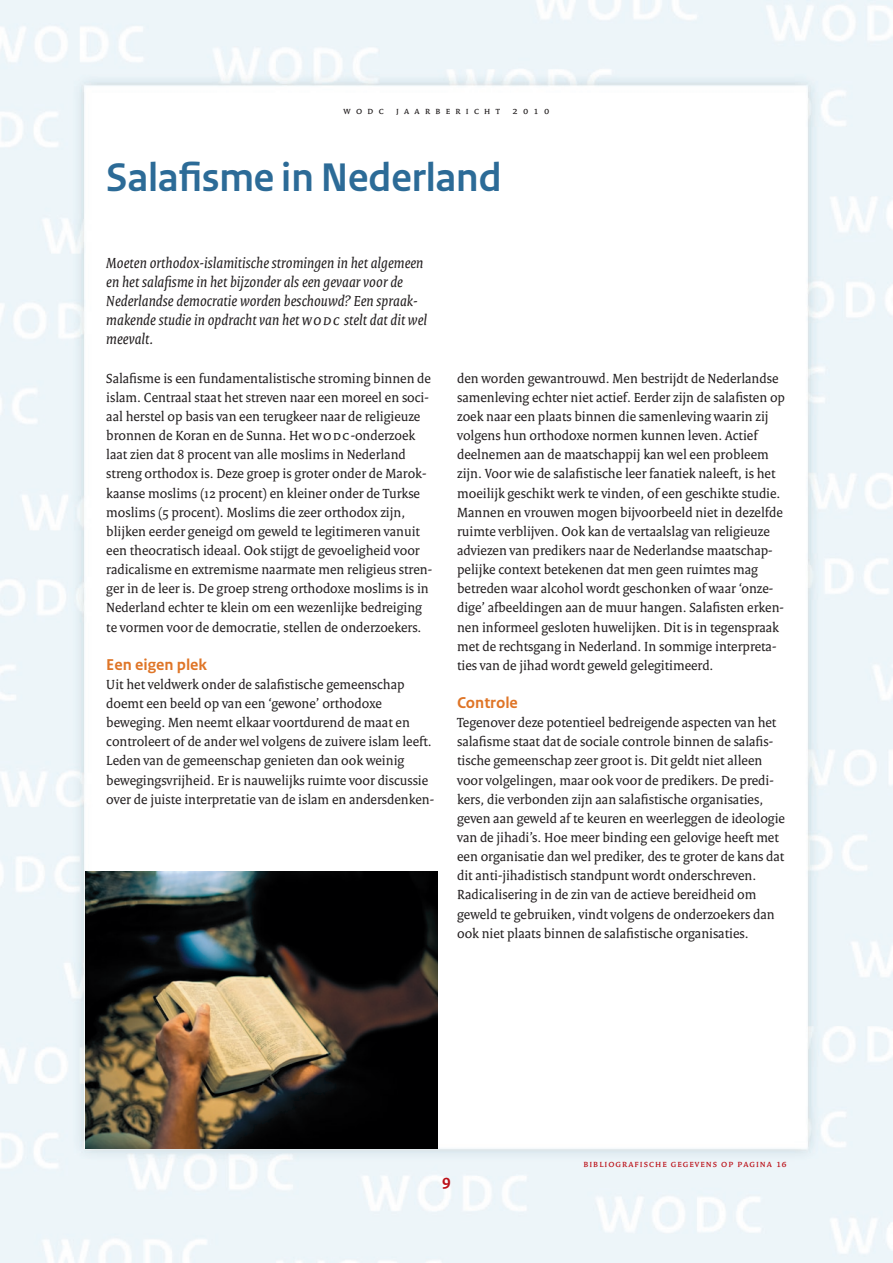
<style>
.page{position:relative;width:893px;height:1263px;background:#fff}
.page>*{position:absolute;margin:0;border:0;box-sizing:border-box;transform-origin:0 0}
.t1{font:700 42px "Rijksoverheid Sans Heading";color:#2c6b97}
.t2{font:700 16.5px "Rijksoverheid Sans Text";color:#df7527}
.t3{font:700 16.5px "Rijksoverheid Sans Text";color:#bb1018}
.t4{font:italic 15.75px/19.2px "Rijksoverheid Serif";letter-spacing:.01em;color:#231f20}
.t5{font:14.25px/19.2px "Rijksoverheid Serif";color:#231f20}
.t6{font:10.5px "Rijksoverheid Serif";letter-spacing:.1em;color:#bb1018}
.t7{font:10.5px "Rijksoverheid Serif";letter-spacing:.5em;color:#231f20}
</style>
<div class="page">
<img style="left:0;top:0;width:893px;height:1263px">
<img style="left:85px;top:872px;width:353px;height:276px">
<p class="t7" style="left:344px;top:104px;width:207px">wodc jaarbericht 2010</p>
<h1 class="t1" style="left:106px;top:154px;width:397px">Salafisme in Nederland</h1>
<p class="t4" style="left:106px;top:253px;width:322px">Moeten orthodox-islamitische stromingen in het algemeen en het salafisme in het bijzonder als een gevaar voor de Nederlandse democratie worden beschouwd? Een spraak&shy;makende studie in opdracht van het wodc stelt dat dit wel meevalt.</p>
<p class="t5" style="left:106px;top:368px;width:327px">Salafisme is een fundamentalistische stroming binnen de islam. Centraal staat het streven naar een moreel en soci&shy;aal herstel op basis van een terugkeer naar de religieuze bronnen de Koran en de Sunna. Het wodc-onderzoek laat zien dat 8 procent van alle moslims in Nederland streng orthodox is. Deze groep is groter onder de Marok&shy;kaanse moslims (12 procent) en kleiner onder de Turkse moslims (5 procent). Moslims die zeer orthodox zijn, blijken eerder geneigd om geweld te legitimeren vanuit een theocratisch ideaal. Ook stijgt de gevoeligheid voor radicalisme en extremisme naarmate men religieus stren&shy;ger in de leer is. De groep streng orthodoxe moslims is in Nederland echter te klein om een wezenlijke bedreiging te vormen voor de democratie, stellen de onderzoekers.</p>
<p class="t2" style="left:106px;top:655px;width:102px">Een eigen plek</p>
<p class="t5" style="left:106px;top:675px;width:329px">Uit het veldwerk onder de salafistische gemeenschap doemt een beeld op van een ‘gewone’ orthodoxe beweging. Men neemt elkaar voortdurend de maat en controleert of de ander wel volgens de zuivere islam leeft.<br>Leden van de gemeenschap genieten dan ook weinig bewegingsvrijheid. Er is nauwelijks ruimte voor discussie over de juiste interpretatie van de islam en andersdenken-</p>
<p class="t5" style="left:457px;top:368px;width:329px">den worden gewantrouwd. Men bestrijdt de Nederlandse samenleving echter niet actief. Eerder zijn de salafisten op zoek naar een plaats binnen die samenleving waarin zij volgens hun orthodoxe normen kunnen leven. Actief deelnemen aan de maatschappij kan wel een probleem zijn. Voor wie de salafistische leer fanatiek naleeft, is het moeilijk geschikt werk te vinden, of een geschikte studie.<br>Mannen en vrouwen mogen bijvoorbeeld niet in dezelfde ruimte verblijven. Ook kan de vertaalslag van religieuze adviezen van predikers naar de Nederlandse maatschap&shy;pelijke context betekenen dat men geen ruimtes mag betreden waar alcohol wordt geschonken of waar ‘onze&shy;dige’ afbeeldingen aan de muur hangen. Salafisten erken&shy;nen informeel gesloten huwelijken. Dit is in tegenspraak met de rechtsgang in Nederland. In sommige interpreta&shy;ties van de jihad wordt geweld gelegitimeerd.</p>
<p class="t2" style="left:457px;top:693px;width:62px">Controle</p>
<p class="t5" style="left:457px;top:713px;width:329px">Tegenover deze potentieel bedreigende aspecten van het salafisme staat dat de sociale controle binnen de salafis&shy;tische gemeenschap zeer groot is. Dit geldt niet alleen voor volgelingen, maar ook voor de predikers. De predi&shy;kers, die verbonden zijn aan salafistische organisaties, geven aan geweld af te keuren en weerleggen de ideologie van de jihadi’s. Hoe meer binding een gelovige heeft met een organisatie dan wel prediker, des te groter de kans dat dit anti-jihadistisch standpunt wordt onderschreven.<br>Radicalisering in de zin van de actieve bereidheid om geweld te gebruiken, vindt volgens de onderzoekers dan ook niet plaats binnen de salafistische organisaties.</p>
<p class="t3" style="left:442px;top:1172px;width:10px">9</p>
<p class="t6" style="left:583px;top:1158px;width:205px">bibliografische gegevens op pagina 16</p>
</div>
